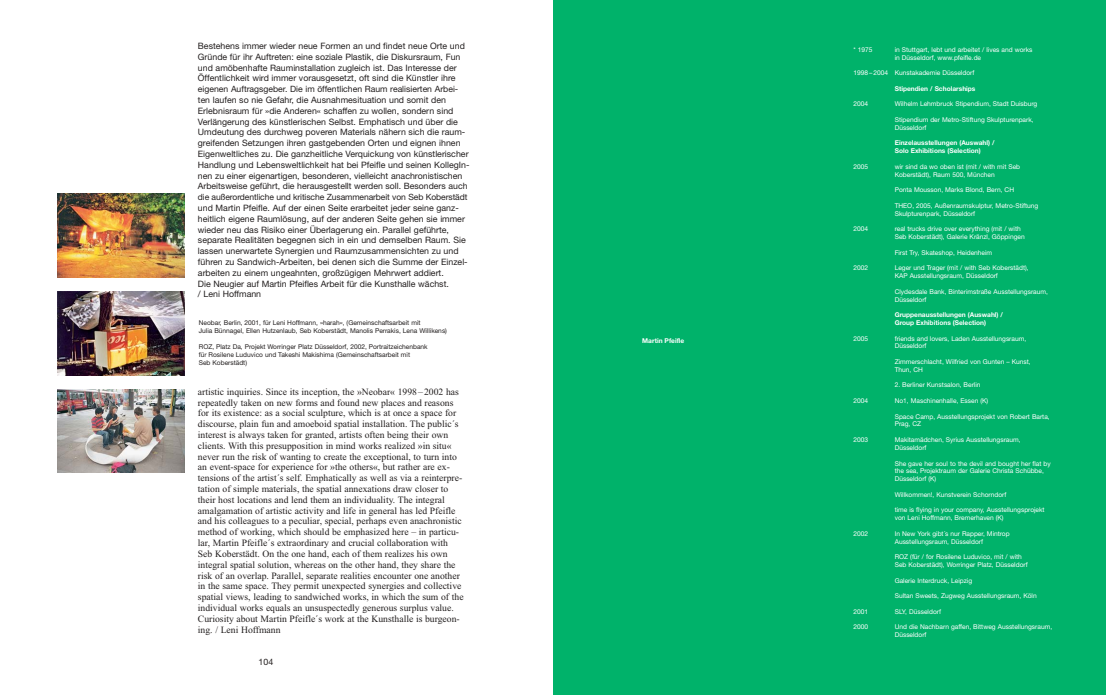
<style>
.page{position:relative;width:1106px;height:695px;background:#fff}
.page>*{position:absolute;margin:0;border:0;box-sizing:border-box;transform-origin:0 0}
.t1{font:9.6px/10.8px "Times";color:#231f1f}
.t2{font:8.8px/10.8px "Helvetica Neue";color:#231f1f}
.t3{font:8.7px "Helvetica Neue";color:#231f1f}
.t4{font:8.6px "Helvetica Neue";letter-spacing:-.01em;color:#231f1f}
.t5{font:6.6px/7.8px "Helvetica Neue";color:#fff}
.t6{font:6.6px/7.8px "Helvetica Neue";color:#231f1f}
.t7{font:700 6.6px/7.8px "Helvetica Neue";color:#fff}
.s1{font-size:8.6px}
</style>
<div class="page">
<img style="left:58px;top:291px;width:127px;height:84px">
<img style="left:58px;top:389px;width:127px;height:83px">
<div style="left:553px;top:0;width:553px;height:694px;background:#00b26a"></div>
<img style="left:58px;top:194px;width:127px;height:83px">
<p class="t2" style="left:198px;top:41px;width:268px">Bestehens immer wieder neue Formen an und findet neue Orte und Gründe für ihr Auftreten: eine soziale Plastik, die Diskursraum, Fun und amöbenhafte Rauminstallation zugleich ist. Das Interesse der Öffentlichkeit wird immer vorausgesetzt, oft sind die Künstler ihre</p>
<h3 class="t4" style="left:198px;top:86px;width:262px">eigenen Auftragsgeber. Die im öffentlichen Raum realisierten Arbei-</h3>
<p class="t2" style="left:198px;top:95px;width:273px"><span class="s1">ten</span> laufen so nie Gefahr, die Ausnahmesituation und somit den Erlebnisraum für »die Anderen« schaffen zu wollen, sondern sind Verlängerung des künstlerischen Selbst. Emphatisch und über die Umdeutung des durchweg poveren Materials nähern sich die raum&shy;greifenden Setzungen ihren gastgebenden Orten und eignen ihnen Eigenweltliches zu. Die ganzheitliche Verquickung von künstlerischer Handlung und Lebensweltlichkeit hat bei Pfeifle und seinen KollegIn&shy;nen zu einer eigenartigen, besonderen, vielleicht anachronistischen</p>
<h3 class="t3" style="left:198px;top:183px;width:271px">Arbeitsweise geführt, die herausgestellt werden soll. Besonders auch</h3>
<h3 class="t4" style="left:198px;top:194px;width:271px">die außerordentliche und kritische Zusammenarbeit von Seb Koberstädt</h3>
<p class="t2" style="left:198px;top:203px;width:271px">und Martin Pfeifle. Auf der einen Seite erarbeitet jeder seine ganz&shy;heitlich eigene Raumlösung, auf der anderen Seite gehen sie immer wieder neu das Risiko einer Überlagerung ein. Parallel geführte, separate Realitäten begegnen sich in ein und demselben Raum. Sie lassen unerwartete Synergien und Raumzusammensichten zu und führen zu Sandwich-Arbeiten, bei denen sich die Summe der Einzel&shy;arbeiten zu einem ungeahnten, großzügigen Mehrwert addiert.<br>Die Neugier auf Martin Pfeifles Arbeit für die Kunsthalle wächst.<br>/ Leni Hoffmann</p>
<p class="t6" style="left:199px;top:320px;width:250px">Neobar, Berlin, 2001, für Leni Hoffmann, »harah«, (Gemeinschaftsarbeit mit<br>Julia Bünnagel, Ellen Hutzenlaub, Seb Koberstädt, Manolis Perrakis, Lena Willikens)</p>
<p class="t6" style="left:199px;top:343px;width:230px">ROZ, Platz Da, Projekt Worringer Platz Düsseldorf, 2002, Portraitzeichenbank für Rosilene Luduvico und Takeshi Makishima (Gemeinschaftsarbeit mit<br>Seb Koberstädt)</p>
<p class="t1" style="left:198px;top:387px;width:267px">artistic inquiries. Since its inception, the »Neobar« 1998–2002 has repeatedly taken on new forms and found new places and reasons for its existence: as a social sculpture, which is at once a space for discourse, plain fun and amoeboid spatial installation. The public´s interest is always taken for granted, artists often being their own clients. With this presupposition in mind works realized »in situ« never run the risk of wanting to create the exceptional, to turn into an event-space for experience for »the others«, but rather are ex&shy;tensions of the artist´s self. Emphatically as well as via a reinterpre&shy;tation of simple materials, the spatial annexations draw closer to their host locations and lend them an individuality. The integral amalgamation of artistic activity and life in general has led Pfeifle and his colleagues to a peculiar, special, perhaps even anachronistic method of working, which should be emphasized here – in particu&shy;lar, Martin Pfeifle´s extraordinary and crucial collaboration with Seb Koberstädt. On the one hand, each of them realizes his own integral spatial solution, whereas on the other hand, they share the risk of an overlap. Parallel, separate realities encounter one another in the same space. They permit unexpected synergies and collective spatial views, leading to sandwiched works, in which the sum of the individual works equals an unsuspectedly generous surplus value.<br>Curiosity about Martin Pfeifle´s work at the Kunsthalle is burgeon&shy;ing. / Leni Hoffmann</p>
<h2 class="t2" style="left:258px;top:657px;width:16px">104</h2>
<p class="t7" style="left:642px;top:337px;width:44px">Martin Pfeifle</p>
<p class="t5" style="left:853px;top:46px;width:21px">* 1975</p>
<p class="t5" style="left:894px;top:46px;width:139px">in Stuttgart, lebt und arbeitet / lives and works in Düsseldorf, www.pfeifle.de</p>
<p class="t5" style="left:853px;top:70px;width:122px">1998– 2004 Kunstakademie Düsseldorf</p>
<p class="t7" style="left:894px;top:85px;width:82px">Stipendien / Scholarships</p>
<p class="t5" style="left:853px;top:101px;width:16px">2004</p>
<p class="t5" style="left:894px;top:101px;width:144px">Wilhelm Lehmbruck Stipendium, Stadt Duisburg</p>
<p class="t5" style="left:894px;top:116px;width:140px">Stipendium der Metro-Stiftung Skulpturenpark,<br>Düsseldorf</p>
<p class="t7" style="left:894px;top:140px;width:101px">Einzelausstellungen (Auswahl) /<br>Solo Exhibitions (Selection)</p>
<p class="t5" style="left:853px;top:163px;width:16px">2005</p>
<p class="t5" style="left:894px;top:163px;width:127px">wir sind da wo oben ist (mit / with mit Seb<br>Koberstädt), Raum 500, München</p>
<p class="t5" style="left:894px;top:187px;width:121px">Ponta Mousson, Marks Blond, Bern, CH</p>
<p class="t5" style="left:894px;top:202px;width:145px">THEO, 2005, Außenraumskulptur, Metro-Stiftung<br>Skulpturenpark, Düsseldorf</p>
<p class="t5" style="left:853px;top:226px;width:16px">2004</p>
<p class="t5" style="left:894px;top:226px;width:131px">real trucks drive over everything (mit / with<br>Seb Koberstädt), Galerie Kränzl, Göppingen</p>
<p class="t5" style="left:894px;top:249px;width:99px">First Try, Skateshop, Heidenheim</p>
<p class="t5" style="left:853px;top:265px;width:16px">2002</p>
<p class="t5" style="left:894px;top:265px;width:135px">Leger und Trager (mit / with Seb Koberstädt),<br>KAP Ausstellungsraum, Düsseldorf</p>
<p class="t5" style="left:894px;top:288px;width:155px">Clydesdale Bank, Binterimstraße Ausstellungsraum,<br>Düsseldorf</p>
<p class="t7" style="left:894px;top:311px;width:110px">Gruppenausstellungen (Auswahl) /<br>Group Exhibitions (Selection)</p>
<p class="t5" style="left:853px;top:335px;width:16px">2005</p>
<p class="t5" style="left:894px;top:335px;width:133px">friends and lovers, Laden Ausstellungsraum,<br>Düsseldorf</p>
<p class="t5" style="left:894px;top:358px;width:138px">Zimmerschlacht, Wilfried von Gunten – Kunst,<br>Thun, CH</p>
<p class="t5" style="left:894px;top:382px;width:87px">2. Berliner Kunstsalon, Berlin</p>
<p class="t5" style="left:853px;top:397px;width:16px">2004</p>
<p class="t5" style="left:894px;top:397px;width:95px">No1, Maschinenhalle, Essen (K)</p>
<p class="t5" style="left:894px;top:413px;width:156px">Space Camp, Ausstellungsprojekt von Robert Barta,<br>Prag, CZ</p>
<p class="t5" style="left:853px;top:436px;width:16px">2003</p>
<p class="t5" style="left:894px;top:436px;width:127px">Makitamädchen, Syrius Ausstellungsraum,<br>Düsseldorf</p>
<p class="t5" style="left:894px;top:460px;width:158px">She gave her soul to the devil and bought her flat by the sea, Projektraum der Galerie Christa Schübbe,<br>Düsseldorf (K)</p>
<p class="t5" style="left:894px;top:491px;width:113px">Willkommen!, Kunstverein Schorndorf</p>
<p class="t5" style="left:894px;top:506px;width:151px">time is flying in your company, Ausstellungsprojekt von Leni Hoffmann, Bremerhaven (K)</p>
<p class="t5" style="left:853px;top:530px;width:16px">2002</p>
<p class="t5" style="left:894px;top:530px;width:116px">In New York gibt´s nur Rapper, Mintrop<br>Ausstellungsraum, Düsseldorf</p>
<p class="t5" style="left:894px;top:553px;width:134px">ROZ (für / for Rosilene Luduvico, mit / with<br>Seb Koberstädt), Worringer Platz, Düsseldorf</p>
<p class="t5" style="left:894px;top:577px;width:79px">Galerie Interdruck, Leipzig</p>
<p class="t5" style="left:894px;top:592px;width:143px">Sultan Sweets, Zugweg Ausstellungsraum, Köln</p>
<p class="t5" style="left:853px;top:608px;width:16px">2001</p>
<p class="t5" style="left:894px;top:608px;width:48px">SLY, Düsseldorf</p>
<p class="t5" style="left:853px;top:623px;width:16px">2000</p>
<p class="t5" style="left:894px;top:623px;width:159px">Und die Nachbarn gaffen, Bittweg Ausstellungsraum,<br>Düsseldorf</p>
</div>
